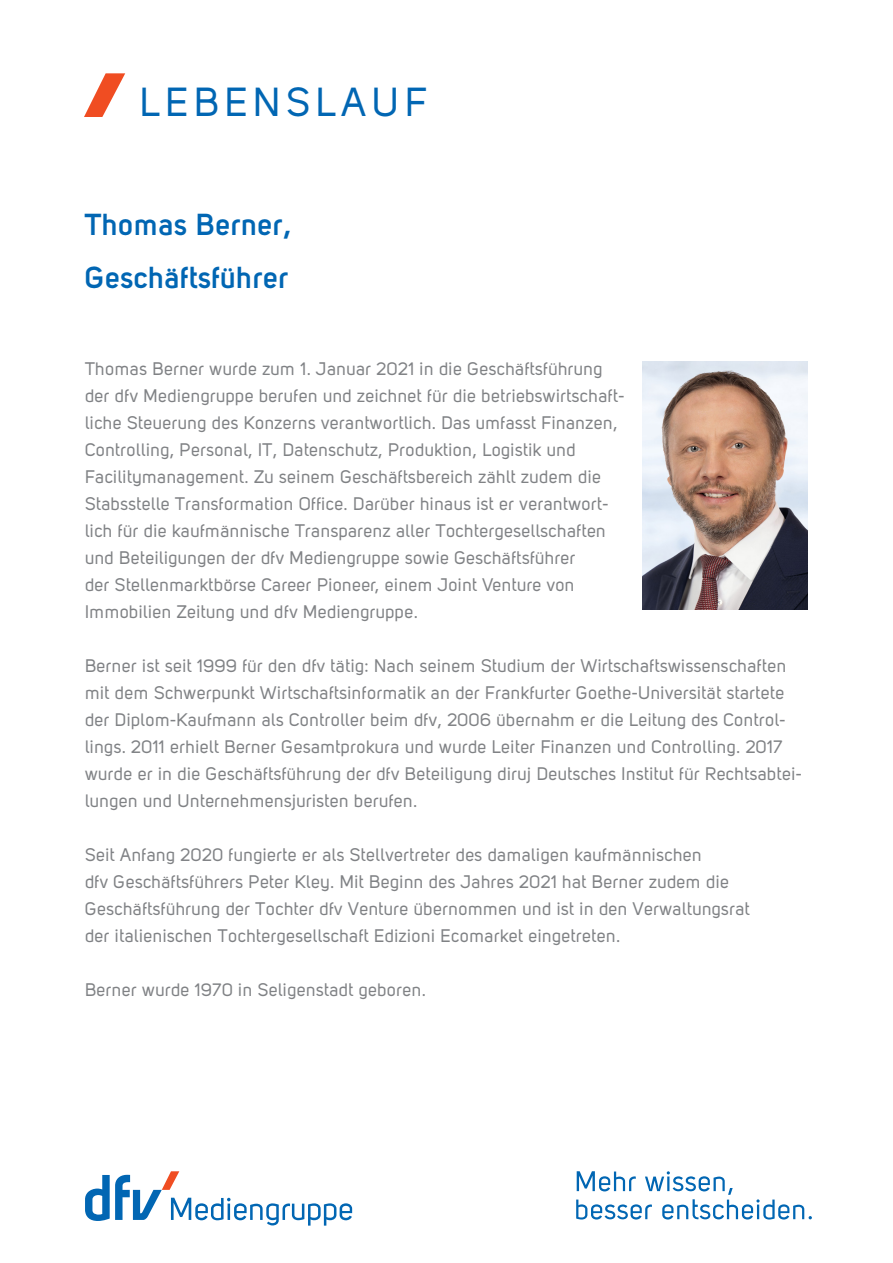
<style>
.page{position:relative;width:893px;height:1263px;background:#fff}
.page>*{position:absolute;margin:0;border:0;box-sizing:border-box;transform-origin:0 0}
.Headline_im_Balken{font:40.05px "Uni Sans Regular";letter-spacing:.14em;color:#0166b3}
.Headline{font:700 30px "Uni Sans Semi";letter-spacing:.02em;color:#0166b3}
.Grundschrift{font:18px/27px "Uni Sans Regular";letter-spacing:.02em;color:#808285}
</style>
<div class="page">
<img style="left:642px;top:361px;width:166px;height:249px">
<svg style="left:84px;top:73px;width:41px;height:44px"></svg>
<svg style="left:85px;top:1171px;width:267px;height:54px"></svg>
<svg style="left:576px;top:1171px;width:236px;height:48px"></svg>
<p class="Headline_im_Balken" style="left:140px;top:78px;width:288px">LEBENSLAUF</p>
<p class="Headline" style="left:85px;top:207px;width:208px">Thomas Berner,</p>
<p class="Headline" style="left:85px;top:260px;width:205px">Geschäftsführer</p>
<p class="Grundschrift" style="left:85px;top:355px;width:541px">Thomas Berner wurde zum 1. Januar 2021 in die Geschäftsführung der dfv Mediengruppe berufen und zeichnet für die betriebswirtschaft&shy;liche Steuerung des Konzerns verantwortlich. Das umfasst Finanzen, Controlling, Personal, IT, Datenschutz, Produktion, Logistik und Facilitymanagement. Zu seinem Geschäftsbereich zählt zudem die Stabsstelle Transformation Office. Darüber hinaus ist er verantwort&shy;lich für die kaufmännische Transparenz aller Tochtergesellschaften und Beteiligungen der dfv Mediengruppe sowie Geschäftsführer<br>der Stellenmarktbörse Career Pioneer, einem Joint Venture von Immobilien Zeitung und dfv Mediengruppe.</p>
<p class="Grundschrift" style="left:85px;top:652px;width:718px">Berner ist seit 1999 für den dfv tätig: Nach seinem Studium der Wirtschaftswissenschaften mit dem Schwerpunkt Wirtschaftsinformatik an der Frankfurter Goethe-Universität startete der Diplom-Kaufmann als Controller beim dfv, 2006 übernahm er die Leitung des Control&shy;lings. 2011 erhielt Berner Gesamtprokura und wurde Leiter Finanzen und Controlling. 2017 wurde er in die Geschäftsführung der dfv Beteiligung diruj Deutsches Institut für Rechtsabtei&shy;lungen und Unternehmensjuristen berufen.</p>
<p class="Grundschrift" style="left:85px;top:841px;width:666px">Seit Anfang 2020 fungierte er als Stellvertreter des damaligen kaufmännischen<br>dfv Geschäftsführers Peter Kley. Mit Beginn des Jahres 2021 hat Berner zudem die Geschäftsführung der Tochter dfv Venture übernommen und ist in den Verwaltungsrat der italienischen Tochtergesellschaft Edizioni Ecomarket eingetreten.</p>
<p class="Grundschrift" style="left:85px;top:976px;width:342px">Berner wurde 1970 in Seligenstadt geboren.</p>
</div>
